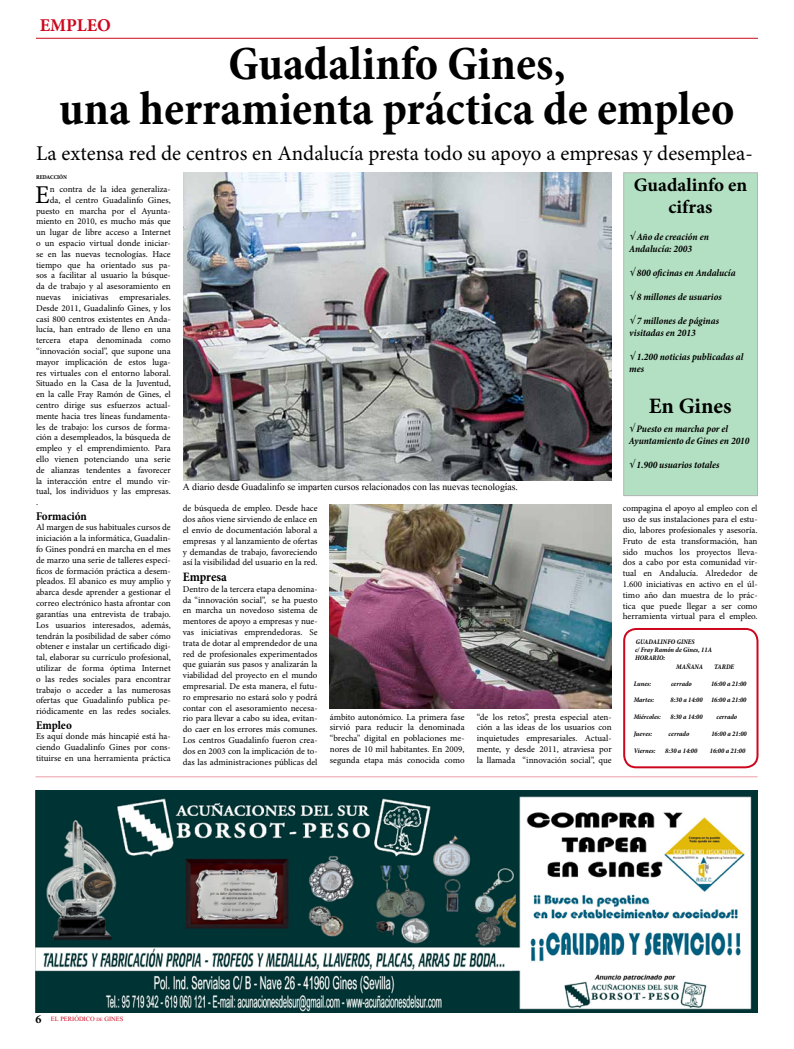
<style>
.page{position:relative;width:794px;height:1049px;background:#fff}
.page>*{position:absolute;margin:0;border:0;box-sizing:border-box;transform-origin:0 0}
.t1{font:700 condensed 48px/44.6px "Minion Pro";color:#000;text-align:center}
.t2{font:25.6px "Minion Pro";color:#000}
.t3{font:700 22px "Minion Pro";color:#000}
.t4{font:21px "Minion Pro";color:#000}
.t5{font:700 19px/22.8px "Minion Pro";color:#000;text-align:center}
.t6{font:700 18px "Minion Pro";color:#cd071e}
.t7{font:700 condensed 13px "Minion Pro";letter-spacing:-.005em;color:#000}
.t8{font:12px "Aparajita";color:#000}
.t9{font:700 condensed 12px "Minion Pro";color:#000}
.t10{font:italic 700 condensed 10px/12px "Minion Pro";color:#000}
.t11{font:9px/10.8px "Minion Pro";color:#000;text-align:justify}
.t12{font:8px "Aparajita";color:#cd071e}
.t13{font:italic 700 condensed 7px "Minion Pro";color:#000}
.t14{font:700 condensed 6px "Minion Pro";letter-spacing:-.005em;color:#000}
.s1{font-family:"Minion Pro";font-weight:700;font-size:12px;color:#000}
.s2{font-size:6px}
</style>
<div class="page">
<hr style="left:36px;top:38px;width:722px;height:1px;background:#cd071e">
<img style="left:329px;top:505px;width:282px;height:203px">
<img style="left:183px;top:172px;width:428px;height:308px">
<div style="left:623px;top:173px;width:134px;height:323px;background:#b3e0c2"></div>
<div style="left:623px;top:628px;width:135px;height:140px;border:2px solid #cd071e;border-radius:12px"></div>
<img style="left:35px;top:790px;width:723px;height:223px">
<hr style="left:35px;top:776px;width:722px;height:1px;background:#cd071e">
<h3 class="t6" style="left:40px;top:12px;width:73px">EMPLEO</h3>
<h1 class="t1" style="left:59px;top:41px;width:677px">Guadalinfo Gines,<br>una herramienta práctica de empleo</h1>
<h3 class="t4" style="left:36px;top:139px;width:718px">La extensa red de centros en Andalucía presta todo su apoyo a empresas y desemplea-</h3>
<p class="t14" style="left:36px;top:173px;width:33px">REDACCIÓN</p>
<h2 class="t2" style="left:35px;top:177px;width:16px">E</h2>
<p class="t11" style="left:50px;top:184px;width:122px">n contra de la idea generaliza-</p>
<p class="t11" style="left:50px;top:195px;width:122px">da, el centro Guadalinfo Gines,</p>
<p class="t11" style="left:36px;top:205px;width:136px">puesto en marcha por el Ayunta-</p>
<p class="t11" style="left:36px;top:216px;width:136px">miento en 2010, es mucho más que</p>
<p class="t11" style="left:36px;top:227px;width:136px">un lugar de libre acceso a Internet</p>
<p class="t11" style="left:36px;top:238px;width:136px">o un espacio virtual donde iniciar-</p>
<p class="t11" style="left:36px;top:249px;width:136px">se en las nuevas tecnologías. Hace</p>
<p class="t11" style="left:36px;top:259px;width:136px">tiempo que ha orientado sus pa-</p>
<p class="t11" style="left:36px;top:270px;width:136px">sos a facilitar al usuario la búsque-</p>
<p class="t11" style="left:36px;top:281px;width:136px">da de trabajo y al asesoramiento en</p>
<p class="t11" style="left:36px;top:292px;width:136px">nuevas iniciativas empresariales.</p>
<p class="t11" style="left:36px;top:303px;width:136px">Desde 2011, Guadalinfo Gines, y los</p>
<p class="t11" style="left:36px;top:313px;width:136px">casi 800 centros existentes en Anda-</p>
<p class="t11" style="left:36px;top:324px;width:136px">lucía, han entrado de lleno en una</p>
<p class="t11" style="left:36px;top:335px;width:136px">tercera etapa denominada como</p>
<p class="t11" style="left:36px;top:346px;width:136px">“innovación social”, que supone una</p>
<p class="t11" style="left:36px;top:357px;width:136px">mayor implicación de estos luga-</p>
<p class="t11" style="left:36px;top:367px;width:136px">res virtuales con el entorno laboral.</p>
<p class="t11" style="left:36px;top:378px;width:136px">Situado en la Casa de la Juventud,</p>
<p class="t11" style="left:36px;top:389px;width:136px">en la calle Fray Ramón de Gines, el</p>
<p class="t11" style="left:36px;top:400px;width:136px">centro dirige sus esfuerzos actual-</p>
<p class="t11" style="left:36px;top:411px;width:136px">mente hacia tres líneas fundamenta-</p>
<p class="t11" style="left:36px;top:421px;width:136px">les de trabajo: los cursos de forma-</p>
<p class="t11" style="left:36px;top:432px;width:136px">ción a desempleados, la búsqueda de</p>
<p class="t11" style="left:36px;top:443px;width:136px">empleo y el emprendimiento. Para</p>
<p class="t11" style="left:36px;top:454px;width:136px">ello vienen potenciando una serie</p>
<p class="t11" style="left:36px;top:465px;width:136px">de alianzas tendentes a favorecer</p>
<p class="t11" style="left:36px;top:475px;width:136px">la interacción entre el mundo vir-</p>
<p class="t11" style="left:36px;top:486px;width:136px">tual, los individuos y las empresas.</p>
<p class="t11" style="left:36px;top:497px;width:4px">.</p>
<h3 class="t9" style="left:36px;top:507px;width:52px">Formación</h3>
<p class="t11" style="left:36px;top:522px;width:136px">Al margen de sus habituales cursos de iniciación a la informática, Guadalin&shy;fo Gines pondrá en marcha en el mes de marzo una serie de talleres especí&shy;ficos de formación práctica a desem&shy;pleados. El abanico es muy amplio y abarca desde aprender a gestionar el correo electrónico hasta afrontar con garantías una entrevista de trabajo.<br>Los usuarios interesados, además, tendrán la posibilidad de saber cómo obtener e instalar un certificado digi&shy;tal, elaborar su currículo profesional, utilizar de forma óptima Internet o las redes sociales para encontrar trabajo o acceder a las numerosas ofertas que Guadalinfo publica pe&shy;riódicamente en las redes sociales.</p>
<h3 class="t9" style="left:36px;top:716px;width:37px">Empleo</h3>
<p class="t11" style="left:36px;top:731px;width:136px">Es aquí donde más hincapié está ha&shy;ciendo Guadalinfo Gines por cons&shy;tituirse en una herramienta práctica</p>
<h3 class="t8" style="left:183px;top:481px;width:337px">A diario desde Guadalinfo se imparten cursos relacionados con las nuevas tecnologías.</h3>
<p class="t11" style="left:183px;top:503px;width:136px">de búsqueda de empleo. Desde hace dos años viene sirviendo de enlace en el envío de documentación laboral a empresas y al lanzamiento de ofertas y demandas de trabajo, favoreciendo así la visibilidad del usuario en la red.</p>
<h3 class="t7" style="left:183px;top:568px;width:46px">Empresa</h3>
<p class="t11" style="left:183px;top:583px;width:136px">Dentro de la tercera etapa denomina&shy;da “innovación social”, se ha puesto en marcha un novedoso sistema de mentores de apoyo a empresas y nue&shy;vas iniciativas emprendedoras. Se trata de dotar al emprendedor de una red de profesionales experimentados que guiarán sus pasos y analizarán la viabilidad del proyecto en el mundo empresarial. De esta manera, el futu&shy;ro empresario no estará solo y podrá contar con el asesoramiento necesa&shy;rio para llevar a cabo su idea, evitan&shy;do caer en los errores más comunes.<br>Los centros Guadalinfo fueron crea&shy;dos en 2003 con la implicación de to&shy;das las administraciones públicas del</p>
<p class="t11" style="left:330px;top:711px;width:136px">ámbito autonómico. La primera fase sirvió para reducir la denominada “brecha” digital en poblaciones me&shy;nores de 10 mil habitantes. En 2009, segunda etapa más conocida como</p>
<p class="t11" style="left:477px;top:711px;width:136px">“de los retos”, presta especial aten&shy;ción a las ideas de los usuarios con inquietudes empresariales. Actual&shy;mente, y desde 2011, atraviesa por la llamada “innovación social”, que</p>
<h3 class="t5" style="left:634px;top:173px;width:115px">Guadalinfo en cifras</h3>
<p class="t10" style="left:629px;top:231px;width:81px">√ Año de creación en<br>Andalucía: 2003</p>
<p class="t10" style="left:629px;top:267px;width:108px">√ 800 oficinas en Andalucía</p>
<p class="t10" style="left:629px;top:291px;width:94px">√ 8 millones de usuarios</p>
<p class="t10" style="left:629px;top:315px;width:91px">√ 7 millones de páginas visitadas en 2013</p>
<p class="t10" style="left:629px;top:351px;width:115px">√ 1.200 noticias publicadas al mes</p>
<h3 class="t3" style="left:648px;top:390px;width:84px">En Gines</h3>
<p class="t10" style="left:629px;top:423px;width:122px">√ Puesto en marcha por el<br>Ayuntamiento de Gines en 2010</p>
<p class="t10" style="left:629px;top:459px;width:92px">√ 1.900 usuarios totales</p>
<p class="t11" style="left:623px;top:503px;width:136px">compagina el apoyo al empleo con el uso de sus instalaciones para el estu&shy;dio, labores profesionales y asesoría.<br>Fruto de esta transformación, han sido muchos los proyectos lleva&shy;dos a cabo por esta comunidad vir&shy;tual en Andalucía. Alrededor de 1.600 iniciativas en activo en el úl&shy;timo año dan muestra de lo prác&shy;tica que puede llegar a ser como herramienta virtual para el empleo.</p>
<p class="t13" style="left:635px;top:636px;width:61px">GUADALINFO GINES</p>
<p class="t13" style="left:635px;top:645px;width:78px">c/ Fray Ramón de Gines, 11A</p>
<p class="t13" style="left:635px;top:653px;width:32px">HORARIO:</p>
<p class="t13" style="left:676px;top:662px;width:28px">MAÑANA</p>
<p class="t13" style="left:714px;top:662px;width:22px">TARDE</p>
<p class="t13" style="left:633px;top:678px;width:19px">Lunes:</p>
<p class="t13" style="left:671px;top:678px;width:22px">cerrado</p>
<p class="t13" style="left:711px;top:678px;width:37px">16:00 a 21:00</p>
<p class="t13" style="left:633px;top:695px;width:22px">Martes:</p>
<p class="t13" style="left:670px;top:695px;width:77px">8:30 a 14:00 16:00 a 21:00</p>
<p class="t13" style="left:633px;top:712px;width:29px">Miércoles:</p>
<p class="t13" style="left:670px;top:712px;width:34px">8:30 a 14:00</p>
<p class="t13" style="left:716px;top:712px;width:22px">cerrado</p>
<p class="t13" style="left:633px;top:729px;width:20px">Jueves:</p>
<p class="t13" style="left:668px;top:729px;width:22px">cerrado</p>
<p class="t13" style="left:711px;top:729px;width:37px">16:00 a 21:00</p>
<p class="t13" style="left:633px;top:746px;width:23px">Viernes:</p>
<p class="t13" style="left:665px;top:746px;width:34px">8:30 a 14:00</p>
<p class="t13" style="left:710px;top:746px;width:37px">16:00 a 21:00</p>
<p class="t12" style="left:35px;top:1015px;width:89px"><span class="s1">6</span> EL PERIÓDICO <span class="s2">DE</span> GINES</p>
</div>
